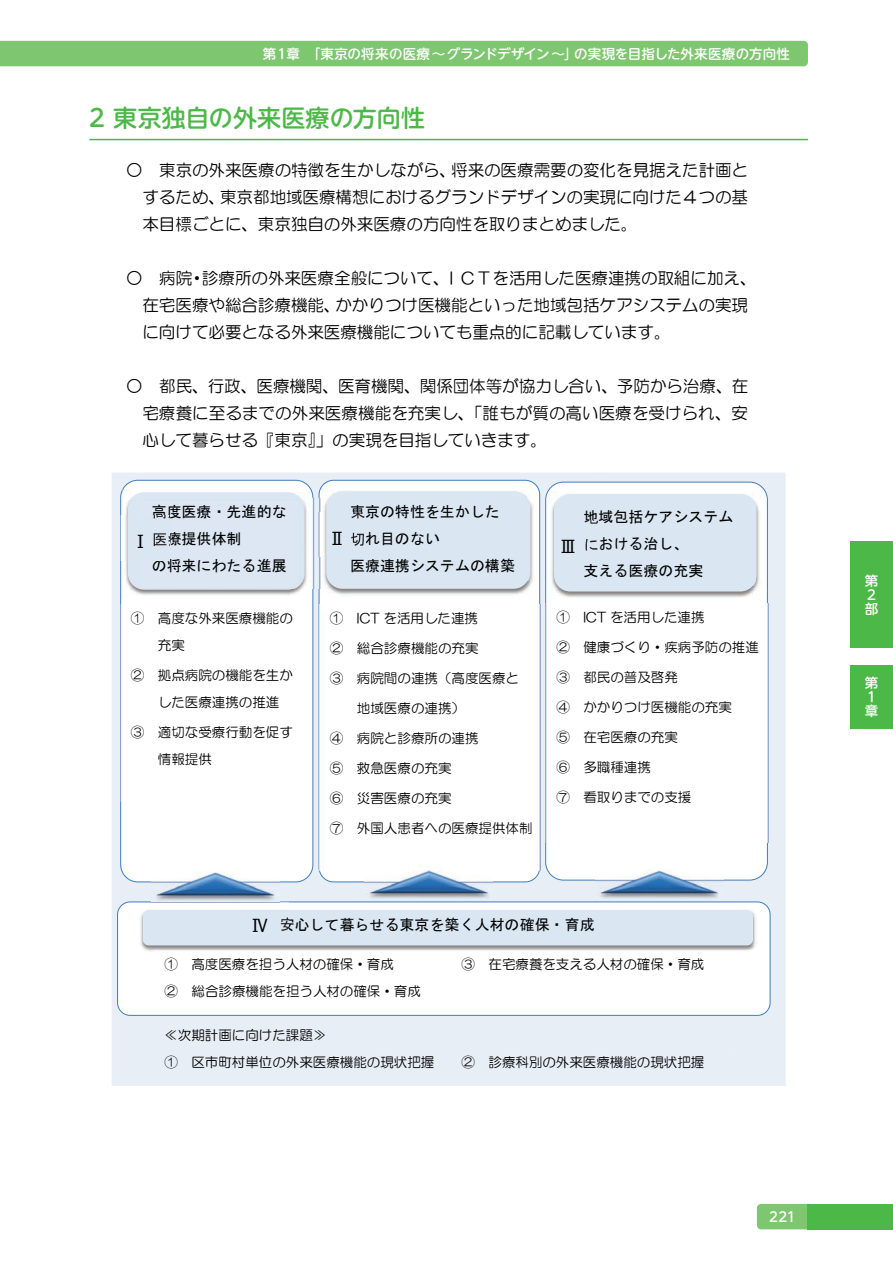
<style>
.page{position:relative;width:893px;height:1263px;background:#fff}
.page>*{position:absolute;margin:0;border:0;box-sizing:border-box;transform-origin:0 0}
.大見出し{font:500 24px "UD Shin M Go Pro";letter-spacing:.005em;color:#4cb848}
.t1{font:18px "Meiryo";color:#000}
.t2{font:16.5px/27px "HG Maru Gothic MPRO";color:#000;text-align:justify}
.t3{font:15px/27px "MS Gothic";color:#000}
.t4{font:13.5px/27px "HG Maru Gothic MPRO";color:#000}
.t5{font:500 13.5px/14.1px "UD Shin M Go Pro";color:#fff}
.s1{font-family:"Meiryo";font-size:18px}
</style>
<div class="page">
<div style="left:757px;top:1204px;width:56px;height:25px;background:#7fc670;border-radius:4px"></div>
<div style="left:808px;top:1204px;width:85px;height:25px;background:#4cb848"></div>
<div style="left:112px;top:472px;width:674px;height:614px;background:#e7eef6"></div>
<div style="left:121px;top:480px;width:192px;height:402px;background:#fff;border-radius:17px"></div>
<div style="left:319px;top:480px;width:221px;height:402px;background:#fff;border:1px solid #417cbc;border-radius:15px"></div>
<div style="left:117px;top:901px;width:653px;height:115px;background:#fff;border:1px solid #417cbc;border-radius:13px"></div>
<div style="left:545px;top:482px;width:223px;height:398px;background:#fff;border:1px solid #417cbc;border-radius:18px"></div>
<img style="left:123px;top:490px;width:186px;height:105px">
<div style="left:128px;top:492px;width:176px;height:98px;background:#dae7f3;border-radius:16px"></div>
<img style="left:169px;top:498px;width:152px;height:91px">
<img style="left:123px;top:515px;width:46px;height:46px">
<img style="left:321px;top:489px;width:212px;height:106px">
<div style="left:326px;top:491px;width:204px;height:98px;background:#dae7f3;border-radius:16px"></div>
<img style="left:353px;top:498px;width:178px;height:82px">
<img style="left:317px;top:513px;width:49px;height:44px">
<img style="left:549px;top:491px;width:213px;height:107px">
<div style="left:554px;top:494px;width:203px;height:97px;background:#dae7f3;border-radius:16px"></div>
<img style="left:549px;top:520px;width:48px;height:41px">
<img style="left:141px;top:910px;width:614px;height:41px">
<div style="left:143px;top:910px;width:610px;height:35px;background:#dae7f3;border-radius:6px"></div>
<img style="left:240px;top:900px;width:49px;height:31px">
<img style="left:152px;top:872px;width:127px;height:30px">
<img style="left:365px;top:871px;width:128px;height:29px">
<img style="left:595px;top:870px;width:128px;height:30px">
<img style="left:120px;top:604px;width:2px;height:197px">
<img style="left:319px;top:604px;width:226px;height:267px">
<img style="left:546px;top:603px;width:227px;height:239px">
<hr style="left:89px;top:139px;width:719px;height:1px;background:#4cb848">
<div style="left:850px;top:542px;width:43px;height:106px;background:#4cb848"></div>
<div style="left:850px;top:665px;width:43px;height:64px;background:#4cb848"></div>
<div style="left:0;top:41px;width:808px;height:25px;background:#7fc670"></div>
<p class="t5" style="left:263px;top:46px;width:529px">第１章　「東京の将来の医療 ～ グランドデザイン ～」の実現を目指した外来医療の方向性</p>
<p class="大見出し" style="left:89px;top:99px;width:337px">2 東京独自の外来医療の方向性</p>
<p class="t2" style="left:142px;top:156px;width:607px;text-indent:-16px">○ 東京の外来医療の特徴を生かしながら、将来の医療需要の変化を見据えた計画とするため、東京都地域医療構想におけるグランドデザインの実現に向けた４つの基本目標ごとに、東京独自の外来医療の方向性を取りまとめました。</p>
<p class="t2" style="left:142px;top:264px;width:616px;text-align:left;text-indent:-16px">○ 病院・診療所の外来医療全般について、ＩＣＴを活用した医療連携の取組に加え、在宅医療や総合診療機能、かかりつけ医機能といった地域包括ケアシステムの実現に向けて必要となる外来医療機能についても重点的に記載しています。</p>
<p class="t2" style="left:142px;top:372px;width:607px;text-indent:-16px">○ 都民、行政、医療機関、医育機関、関係団体等が協力し合い、予防から治療、在宅療養に至るまでの外来医療機能を充実し、「誰もが質の高い医療を受けられ、安心して暮らせる『東京』」の実現を目指していきます。</p>
<p class="t1" style="left:131px;top:529px;width:19px">Ⅰ</p>
<p class="t3" style="left:152px;top:498px;width:136px">高度医療・先進的な医療提供体制<br>の将来にわたる進展</p>
<p class="t4" style="left:158px;top:604px;width:137px;text-indent:-27px">① 高度な外来医療機能の充実</p>
<p class="t4" style="left:158px;top:661px;width:137px;text-indent:-27px">② 拠点病院の機能を生かした医療連携の推進</p>
<p class="t4" style="left:158px;top:718px;width:137px;text-indent:-27px">③ 適切な受療行動を促す情報提供</p>
<p class="t1" style="left:328px;top:526px;width:19px">Ⅱ</p>
<p class="t3" style="left:350px;top:498px;width:166px">東京の特性を生かした切れ目のない<br>医療連携システムの構築</p>
<p class="t4" style="left:330px;top:604px;width:150px">① ICT を活用した連携</p>
<p class="t4" style="left:330px;top:634px;width:150px">② 総合診療機能の充実</p>
<p class="t4" style="left:330px;top:664px;width:190px">③ 病院間の連携（高度医療と</p>
<p class="t4" style="left:357px;top:694px;width:109px">地域医療の連携）</p>
<p class="t4" style="left:330px;top:724px;width:150px">④ 病院と診療所の連携</p>
<p class="t4" style="left:330px;top:754px;width:123px">⑤ 救急医療の充実</p>
<p class="t4" style="left:330px;top:784px;width:123px">⑥ 災害医療の充実</p>
<p class="t4" style="left:330px;top:814px;width:204px">⑦ 外国人患者への医療提供体制</p>
<p class="t1" style="left:559px;top:534px;width:19px">Ⅲ</p>
<p class="t3" style="left:584px;top:503px;width:151px">地域包括ケアシステムにおける治し、<br>支える医療の充実</p>
<p class="t4" style="left:556px;top:603px;width:150px">① ICT を活用した連携</p>
<p class="t4" style="left:556px;top:633px;width:204px">② 健康づくり・疾病予防の推進</p>
<p class="t4" style="left:556px;top:663px;width:123px">③ 都民の普及啓発</p>
<p class="t4" style="left:556px;top:693px;width:177px">④ かかりつけ医機能の充実</p>
<p class="t4" style="left:556px;top:723px;width:123px">⑤ 在宅医療の充実</p>
<p class="t4" style="left:556px;top:753px;width:96px">⑥ 多職種連携</p>
<p class="t4" style="left:556px;top:783px;width:136px">⑦ 看取りまでの支援</p>
<p class="t3" style="left:251px;top:911px;width:345px"><span class="s1">Ⅳ</span> 安心して暮らせる東京を築く人材の確保・育成</p>
<p class="t4" style="left:164px;top:951px;width:231px">① 高度医療を担う人材の確保・育成</p>
<p class="t4" style="left:461px;top:951px;width:245px">③ 在宅療養を支える人材の確保・育成</p>
<p class="t4" style="left:164px;top:978px;width:258px">② 総合診療機能を担う人材の確保・育成</p>
<p class="t4" style="left:164px;top:1021px;width:271px">≪次期計画に向けた課題≫<br>① 区市町村単位の外来医療機能の現状把握</p>
<p class="t4" style="left:461px;top:1048px;width:245px">② 診療科別の外来医療機能の現状把握</p>
<p class="t5" style="left:769px;top:1209px;width:28px">221</p>
<p class="t5" style="left:865px;top:573px;width:15px">第<br>２部</p>
<p class="t5" style="left:865px;top:675px;width:15px">第<br>１章</p>
</div>
